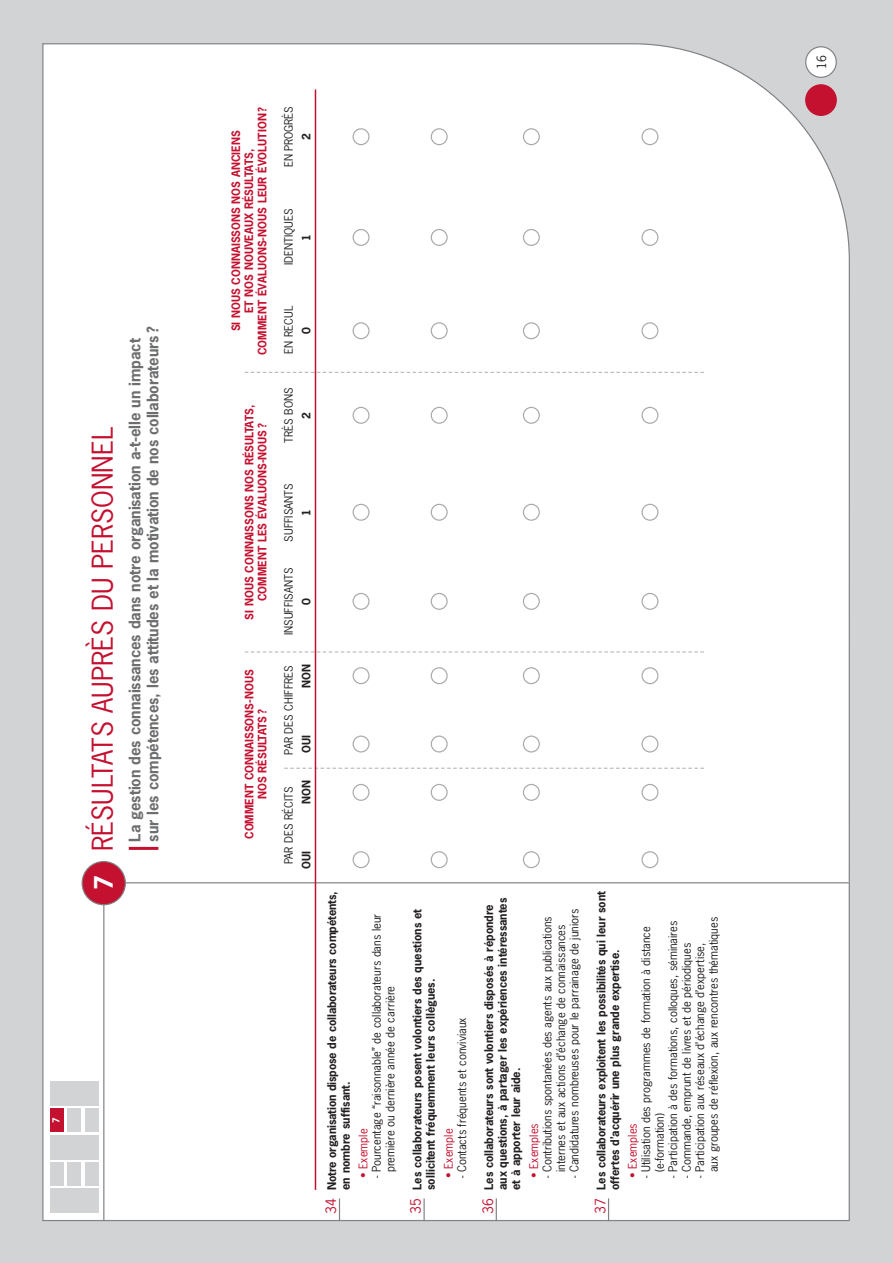
<style>
.page{position:relative;width:893px;height:1263px;background:#fff}
.page>*{position:absolute;margin:0;border:0;box-sizing:border-box;transform-origin:0 0}
.t1{font:27px "News Gothic";color:#c41130}
.t2{font:700 24px "News Gothic";color:#fff}
.t3{font:700 15px/18px "News Gothic";letter-spacing:-.005em;color:#6d6e70}
.t4{font:13.5px "News Gothic";color:#c41130}
.t5{font:12px "News Gothic";color:#231f20}
.t6{font:11.25px/13.5px "News Gothic";color:#231f20}
.t7{font:700 11.25px/13.5px "News Gothic";letter-spacing:-.005em;color:#231f20}
.t8{font:11.25px "News Gothic";color:#c41130}
.t9{font:700 10.95px/13.2px "News Gothic";color:#c41130;text-align:center}
.t10{font:10.95px "News Gothic";color:#231f20}
.t11{font:700 10.95px "News Gothic";color:#231f20}
.t12{font:700 9px "News Gothic";color:#fff}
</style>
<div class="page">
<div style="left:0;top:1px;width:893px;height:1262px;background:#d1d3d4"></div>
<div style="left:42px;top:43px;width:808px;height:1178px;background:#fff"></div>
<svg style="left:353px;top:504px;width:17px;height:17px"></svg>
<svg style="left:353px;top:593px;width:17px;height:17px"></svg>
<svg style="left:353px;top:851px;width:17px;height:17px"></svg>
<svg style="left:353px;top:784px;width:17px;height:17px"></svg>
<svg style="left:353px;top:735px;width:17px;height:17px"></svg>
<svg style="left:353px;top:667px;width:17px;height:17px"></svg>
<svg style="left:353px;top:407px;width:17px;height:17px"></svg>
<svg style="left:353px;top:322px;width:17px;height:17px"></svg>
<svg style="left:353px;top:229px;width:17px;height:17px"></svg>
<svg style="left:353px;top:128px;width:17px;height:17px"></svg>
<svg style="left:431px;top:504px;width:17px;height:17px"></svg>
<svg style="left:431px;top:593px;width:17px;height:17px"></svg>
<svg style="left:431px;top:851px;width:17px;height:17px"></svg>
<svg style="left:431px;top:784px;width:17px;height:17px"></svg>
<svg style="left:431px;top:735px;width:17px;height:17px"></svg>
<svg style="left:431px;top:667px;width:17px;height:17px"></svg>
<svg style="left:431px;top:407px;width:17px;height:17px"></svg>
<svg style="left:431px;top:322px;width:17px;height:17px"></svg>
<svg style="left:431px;top:229px;width:17px;height:17px"></svg>
<svg style="left:431px;top:128px;width:17px;height:17px"></svg>
<svg style="left:523px;top:504px;width:17px;height:17px"></svg>
<svg style="left:523px;top:593px;width:17px;height:17px"></svg>
<svg style="left:523px;top:851px;width:17px;height:17px"></svg>
<svg style="left:523px;top:784px;width:17px;height:17px"></svg>
<svg style="left:523px;top:735px;width:17px;height:17px"></svg>
<svg style="left:523px;top:667px;width:17px;height:17px"></svg>
<svg style="left:523px;top:407px;width:17px;height:17px"></svg>
<svg style="left:523px;top:322px;width:17px;height:17px"></svg>
<svg style="left:523px;top:229px;width:17px;height:17px"></svg>
<svg style="left:523px;top:128px;width:17px;height:17px"></svg>
<svg style="left:641px;top:504px;width:17px;height:17px"></svg>
<svg style="left:641px;top:593px;width:17px;height:17px"></svg>
<svg style="left:641px;top:851px;width:17px;height:17px"></svg>
<svg style="left:641px;top:784px;width:17px;height:17px"></svg>
<svg style="left:641px;top:735px;width:17px;height:17px"></svg>
<svg style="left:641px;top:667px;width:17px;height:17px"></svg>
<svg style="left:641px;top:407px;width:17px;height:17px"></svg>
<svg style="left:641px;top:322px;width:17px;height:17px"></svg>
<svg style="left:641px;top:229px;width:17px;height:17px"></svg>
<svg style="left:641px;top:128px;width:17px;height:17px"></svg>
<hr style="left:103px;top:893px;width:1px;height:328px;background:#808285">
<div style="left:51px;top:1188px;width:48px;height:25px;background:#d1d3d4"></div>
<div style="left:51px;top:1135px;width:48px;height:24px;background:#d1d3d4"></div>
<div style="left:51px;top:1081px;width:48px;height:25px;background:#d1d3d4"></div>
<div style="left:51px;top:1162px;width:13px;height:23px;background:#d1d3d4"></div>
<div style="left:67px;top:1162px;width:14px;height:23px;background:#d1d3d4"></div>
<div style="left:85px;top:1162px;width:14px;height:23px;background:#d1d3d4"></div>
<div style="left:51px;top:1108px;width:13px;height:24px;background:#c41130"></div>
<div style="left:67px;top:1108px;width:14px;height:24px;background:#d1d3d4"></div>
<div style="left:85px;top:1108px;width:14px;height:24px;background:#d1d3d4"></div>
<svg style="left:82px;top:861px;width:44px;height:44px;background:#ca4a61"></svg>
<hr style="left:125px;top:882px;width:724px;height:1px;background:#808285">
<svg style="left:805px;top:46px;width:32px;height:32px"></svg>
<svg style="left:245px;top:651px;width:459px;height:1px"></svg>
<svg style="left:284px;top:768px;width:420px;height:1px"></svg>
<svg style="left:245px;top:372px;width:459px;height:1px"></svg>
<div style="left:805px;top:84px;width:32px;height:32px;background:#c41130;border-radius:50%"></div>
<svg style="left:339px;top:1198px;width:1px;height:23px"></svg>
<hr style="left:423px;top:1198px;width:2px;height:23px;background:#808285">
<svg style="left:496px;top:1198px;width:1px;height:23px"></svg>
<svg style="left:608px;top:1198px;width:1px;height:23px"></svg>
<hr style="left:129px;top:847px;width:29px;height:3px;background:#c41130">
<hr style="left:315px;top:89px;width:1px;height:1101px;background:#c41130">
<h1 class="t1" style="left:92px;top:851px;width:426px;rotate:-90deg">RÉSULTATS AUPRÈS DU PERSONNEL</h1>
<h2 class="t2" style="left:94px;top:890px;width:16px;rotate:-90deg">7</h2>
<h3 class="t3" style="left:127px;top:842px;width:517px;rotate:-90deg">La gestion des connaissances dans notre organisation a-t-elle un impact sur les compétences, les attitudes et la motivation de nos collaborateurs?</h3>
<p class="t12" style="left:52px;top:1123px;width:7px;rotate:-90deg">7</p>
<p class="t9" style="left:230px;top:355px;width:250px;rotate:-90deg">SI NOUS CONNAISSONS NOS ANCIENS<br>ET NOS NOUVEAUX RÉSULTATS,<br>COMMENT ÉVALUONS-NOUS LEUR ÉVOLUTION ?</p>
<p class="t9" style="left:244px;top:620px;width:216px;rotate:-90deg">SI NOUS CONNAISSONS NOS RÉSULTATS,<br>COMMENT LES ÉVALUONS-NOUS ?</p>
<p class="t9" style="left:244px;top:839px;width:171px;rotate:-90deg">COMMENT CONNAISSONS-NOUS<br>NOS RÉSULTATS ?</p>
<p class="t10" style="left:284px;top:167px;width:62px;rotate:-90deg">EN PROGRÈS</p>
<p class="t11" style="left:302px;top:140px;width:8px;rotate:-90deg">2</p>
<p class="t10" style="left:284px;top:265px;width:58px;rotate:-90deg">IDENTIQUES</p>
<p class="t11" style="left:302px;top:241px;width:8px;rotate:-90deg">1</p>
<p class="t10" style="left:284px;top:354px;width:50px;rotate:-90deg">EN RECUL</p>
<p class="t11" style="left:302px;top:334px;width:8px;rotate:-90deg">0</p>
<p class="t10" style="left:284px;top:443px;width:57px;rotate:-90deg">TRÈS BONS</p>
<p class="t11" style="left:302px;top:419px;width:8px;rotate:-90deg">2</p>
<p class="t10" style="left:284px;top:541px;width:60px;rotate:-90deg">SUFFISANTS</p>
<p class="t11" style="left:302px;top:516px;width:8px;rotate:-90deg">1</p>
<p class="t10" style="left:284px;top:635px;width:69px;rotate:-90deg">INSUFFISANTS</p>
<p class="t11" style="left:302px;top:605px;width:8px;rotate:-90deg">0</p>
<p class="t10" style="left:284px;top:755px;width:91px;rotate:-90deg">PAR DES CHIFFRES</p>
<p class="t11" style="left:302px;top:688px;width:25px;rotate:-90deg">NON</p>
<p class="t11" style="left:302px;top:753px;width:19px;rotate:-90deg">OUI</p>
<p class="t10" style="left:284px;top:864px;width:79px;rotate:-90deg">PAR DES RÉCITS</p>
<p class="t11" style="left:302px;top:803px;width:25px;rotate:-90deg">NON</p>
<p class="t11" style="left:302px;top:869px;width:19px;rotate:-90deg">OUI</p>
<p class="t7" style="left:326px;top:1190px;width:300px;rotate:-90deg">Notre organisation dispose de collaborateurs compétents, en nombre suffisant.</p>
<p class="t6" style="left:371px;top:1172px;width:260px;text-indent:-6px;rotate:-90deg">- Pourcentage “raisonnable” de collaborateurs dans leur première ou dernière année de carrière</p>
<p class="t7" style="left:411px;top:1190px;width:283px;rotate:-90deg">Les collaborateurs posent volontiers des questions et sollicitent fréquemment leurs collègues.</p>
<p class="t6" style="left:456px;top:1178px;width:162px;rotate:-90deg">- Contacts fréquents et conviviaux</p>
<p class="t8" style="left:444px;top:1178px;width:51px;rotate:-90deg">• Exemple</p>
<p class="t8" style="left:359px;top:1178px;width:51px;rotate:-90deg">• Exemple</p>
<p class="t7" style="left:483px;top:1190px;width:294px;rotate:-90deg">Les collaborateurs sont volontiers disposés à répondre aux questions, à partager les expériences intéressantes et à apporter leur aide.</p>
<p class="t6" style="left:541px;top:1178px;width:263px;text-align:center;rotate:-90deg">- Contributions spontanées des agents aux publications internes et aux actions d’échange de connaissances</p>
<p class="t6" style="left:568px;top:1178px;width:271px;rotate:-90deg">- Candidatures nombreuses pour le parrainage de juniors</p>
<p class="t8" style="left:529px;top:1178px;width:56px;rotate:-90deg">• Exemples</p>
<p class="t7" style="left:595px;top:1190px;width:300px;rotate:-90deg">Les collaborateurs exploitent les possibilités qui leur sont offertes d’acquérir une plus grande expertise.</p>
<p class="t6" style="left:694px;top:1172px;width:257px;text-indent:-6px;rotate:-90deg">- Participation aux réseaux d’échange d’expertise,<br>aux groupes de réflexion, aux rencontres thématiques</p>
<p class="t6" style="left:640px;top:1172px;width:248px;text-indent:-6px;rotate:-90deg">- Utilisation des programmes de formation à distance (e-formation)</p>
<p class="t6" style="left:667px;top:1178px;width:259px;rotate:-90deg">- Participation à des formations, colloques, séminaires</p>
<p class="t6" style="left:681px;top:1178px;width:236px;rotate:-90deg">- Commande, emprunt de livres et de périodiques</p>
<p class="t8" style="left:628px;top:1178px;width:56px;rotate:-90deg">• Exemples</p>
<p class="t4" style="left:326px;top:1214px;width:17px;rotate:-90deg">34</p>
<p class="t4" style="left:410px;top:1214px;width:17px;rotate:-90deg">35</p>
<p class="t4" style="left:483px;top:1214px;width:17px;rotate:-90deg">36</p>
<p class="t4" style="left:595px;top:1214px;width:17px;rotate:-90deg">37</p>
<p class="t5" style="left:817px;top:69px;width:15px;rotate:-90deg">16</p>
</div>
